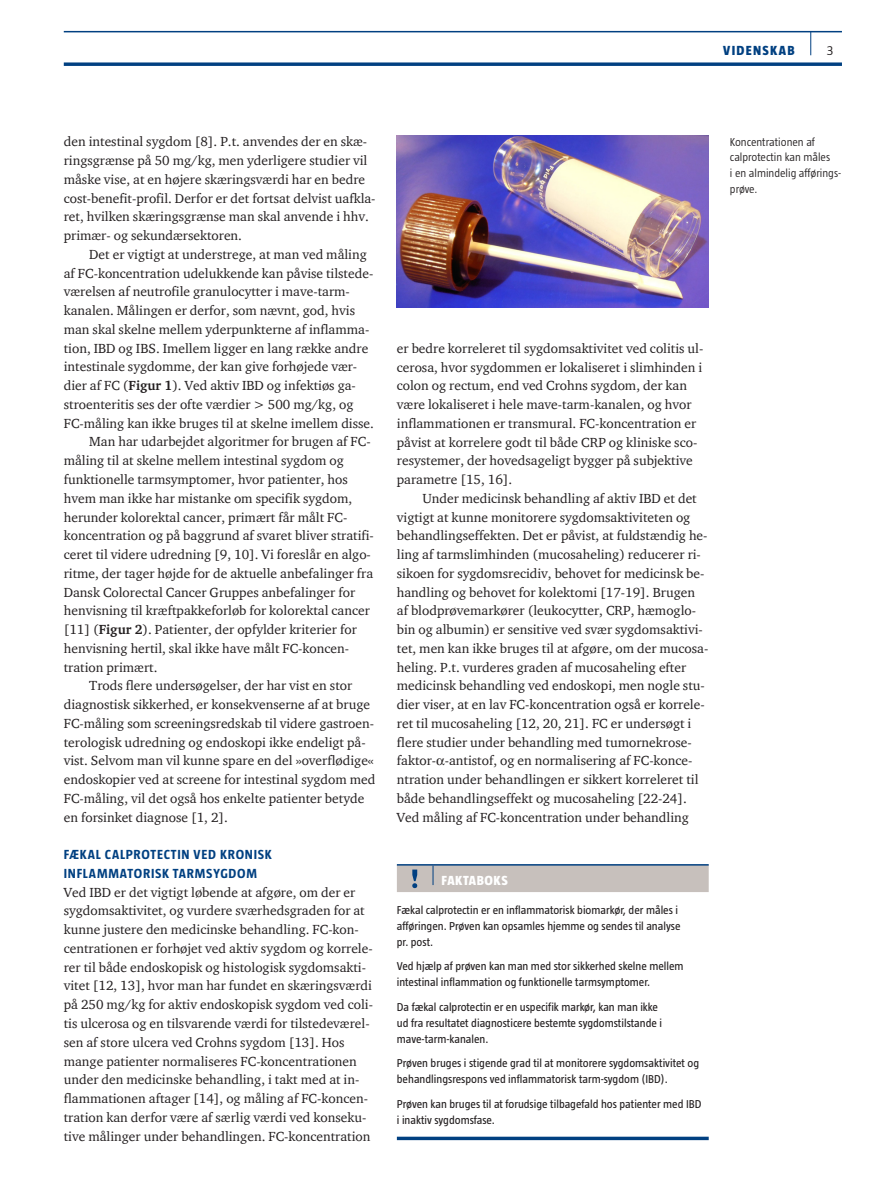
<style>
.page{position:relative;width:893px;height:1191px;background:#fff}
.page>*{position:absolute;margin:0;border:0;box-sizing:border-box;transform-origin:0 0}
.t1{font:13.5px/18.8px "ITC Charter Com";color:#231f20}
.t2{font:700 13.5px/18.8px "Taz";letter-spacing:.055em;color:#014081}
.t3{font:800 13.5px "Taz";letter-spacing:.095em;color:#014081}
.t4{font:800 13.5px "Taz";color:#fff}
.t5{font:300 13.5px "Taz";color:#231f20}
.t6{font:11.7px/15.8px "Taz";color:#231f20}
.t7{font:300 11.7px/15.8px "Taz";color:#231f20}
.s1{font-weight:700}
</style>
<div class="page">
<hr style="left:64px;top:31px;width:778px;height:1px;background:#014081">
<svg style="left:64px;top:62px;width:778px;height:4px;background:#235991"></svg>
<svg style="left:810px;top:32px;width:1px;height:23px"></svg>
<img style="left:397px;top:135px;width:312px;height:172px">
<hr style="left:397px;top:864px;width:36px;height:1px;background:#014081">
<hr style="left:433px;top:864px;width:276px;height:1px;background:#014081">
<div style="left:397px;top:865px;width:312px;height:27px;background:#c7c0bc"></div>
<svg style="left:397px;top:1136px;width:312px;height:4px"></svg>
<p class="t3" style="left:723px;top:43px;width:73px">VIDENSKAB</p>
<p class="t5" style="left:827px;top:43px;width:8px">3</p>
<p class="t1" style="left:64px;top:132px;width:313px">den intestinal sygdom [8]. P.t. anvendes der en skæ&shy;ringsgrænse på 50 mg/kg, men yderligere studier vil måske vise, at en højere skæringsværdi har en bedre cost-benefit-profil. Derfor er det fortsat delvist uafkla&shy;ret, hvilken skæringsgrænse man skal anvende i hhv. primær- og sekundærsektoren.</p>
<p class="t1" style="left:89px;top:245px;width:279px">Det er vigtigt at understrege, at man ved måling</p>
<p class="t1" style="left:64px;top:263px;width:311px">af FC-koncentration udelukkende kan påvise tilstede-</p>
<p class="t1" style="left:64px;top:282px;width:288px">værelsen af neutrofile granulocytter i mave-tarm-</p>
<p class="t1" style="left:64px;top:301px;width:293px">kanalen. Målingen er derfor, som nævnt, god, hvis</p>
<p class="t1" style="left:64px;top:320px;width:307px">man skal skelne mellem yderpunkterne af inflamma-</p>
<p class="t1" style="left:64px;top:338px;width:306px">tion, IBD og IBS. Imellem ligger en lang række andre</p>
<p class="t1" style="left:64px;top:357px;width:295px">intestinale sygdomme, der kan give forhøjede vær-</p>
<p class="t1" style="left:64px;top:376px;width:294px">dier af FC (<span class="s1">Figur 1</span>). Ved aktiv IBD og infektiøs ga-</p>
<p class="t1" style="left:64px;top:395px;width:291px">stroenteritis ses der ofte værdier &gt; 500 mg/kg, og</p>
<p class="t1" style="left:64px;top:413px;width:312px">FC-måling kan ikke bruges til at skelne imellem disse.</p>
<p class="t1" style="left:89px;top:432px;width:283px">Man har udarbejdet algoritmer for brugen af FC-</p>
<p class="t1" style="left:64px;top:451px;width:282px">måling til at skelne mellem intestinal sygdom og</p>
<p class="t1" style="left:64px;top:470px;width:286px">funktionelle tarmsymptomer, hvor patienter, hos</p>
<p class="t1" style="left:64px;top:488px;width:290px">hvem man ikke har mistanke om specifik sygdom,</p>
<p class="t1" style="left:64px;top:507px;width:285px">herunder kolorektal cancer, primært får målt FC-</p>
<p class="t1" style="left:64px;top:526px;width:312px">koncentration og på baggrund af svaret bliver stratifi-</p>
<p class="t1" style="left:64px;top:545px;width:309px">ceret til videre udredning [9, 10]. Vi foreslår en algo-</p>
<p class="t1" style="left:64px;top:563px;width:311px">ritme, der tager højde for de aktuelle anbefalinger fra</p>
<p class="t1" style="left:64px;top:582px;width:293px">Dansk Colorectal Cancer Gruppes anbefalinger for</p>
<p class="t1" style="left:64px;top:601px;width:308px">henvisning til kræftpakkeforløb for kolorektal cancer</p>
<p class="t1" style="left:64px;top:620px;width:295px">[11] (<span class="s1">Figur 2</span>). Patienter, der opfylder kriterier for</p>
<p class="t1" style="left:64px;top:638px;width:286px">henvisning hertil, skal ikke have målt FC-koncen-</p>
<p class="t1" style="left:64px;top:657px;width:95px">tration primært.</p>
<p class="t1" style="left:89px;top:676px;width:264px">Trods flere undersøgelser, der har vist en stor</p>
<p class="t1" style="left:64px;top:695px;width:308px">diagnostisk sikkerhed, er konsekvenserne af at bruge</p>
<p class="t1" style="left:64px;top:713px;width:312px">FC-måling som screeningsredskab til videre gastroen-</p>
<p class="t1" style="left:64px;top:732px;width:303px">terologisk udredning og endoskopi ikke endeligt på-</p>
<p class="t1" style="left:64px;top:751px;width:312px">vist. Selvom man vil kunne spare en del »overflødige«</p>
<p class="t1" style="left:64px;top:770px;width:313px">endoskopier ved at screene for intestinal sygdom med</p>
<p class="t1" style="left:64px;top:788px;width:302px">FC-måling, vil det også hos enkelte patienter betyde</p>
<p class="t1" style="left:64px;top:807px;width:166px">en forsinket diagnose [1, 2].</p>
<p class="t2" style="left:64px;top:845px;width:209px">FÆKAL CALPROTECTIN VED KRONISK<br>INFLAMMATORISK TARMSYGDOM</p>
<p class="t1" style="left:64px;top:882px;width:311px">Ved IBD er det vigtigt løbende at afgøre, om der er sygdomsaktivitet, og vurdere sværhedsgraden for at kunne justere den medicinske behandling. FC-kon&shy;centrationen er forhøjet ved aktiv sygdom og korrele&shy;rer til både endoskopisk og histologisk sygdomsakti&shy;vitet [12, 13], hvor man har fundet en skæringsværdi på 250 mg/kg for aktiv endoskopisk sygdom ved coli&shy;tis ulcerosa og en tilsvarende værdi for tilstedeværel&shy;sen af store ulcera ved Crohns sygdom [13]. Hos mange patienter normaliseres FC-koncentrationen under den medicinske behandling, i takt med at in&shy;flammationen aftager [14], og måling af FC-koncen&shy;tration kan derfor være af særlig værdi ved konseku&shy;tive målinger under behandlingen. FC-koncentration</p>
<p class="t1" style="left:397px;top:338px;width:308px">er bedre korreleret til sygdomsaktivitet ved colitis ul&shy;cerosa, hvor sygdommen er lokaliseret i slimhinden i colon og rectum, end ved Crohns sygdom, der kan være lokaliseret i hele mave-tarm-kanalen, og hvor inflammationen er transmural. FC-koncentration er påvist at korrelere godt til både CRP og kliniske sco&shy;resystemer, der hovedsageligt bygger på subjektive parametre [15, 16].</p>
<p class="t1" style="left:397px;top:488px;width:313px;text-indent:26px">Under medicinsk behandling af aktiv IBD et det vigtigt at kunne monitorere sygdomsaktiviteten og behandlingseffekten. Det er påvist, at fuldstændig he&shy;ling af tarmslimhinden (mucosaheling) reducerer ri&shy;sikoen for sygdomsrecidiv, behovet for medicinsk be&shy;handling og behovet for kolektomi [17-19]. Brugen af blodprøvemarkører (leukocytter, CRP, hæmoglo&shy;bin og albumin) er sensitive ved svær sygdomsaktivi&shy;tet, men kan ikke bruges til at afgøre, om der mucosa&shy;heling. P.t. vurderes graden af mucosaheling efter medicinsk behandling ved endoskopi, men nogle stu&shy;dier viser, at en lav FC-koncentration også er korrele&shy;ret til mucosaheling [12, 20, 21]. FC er undersøgt i flere studier under behandling med tumornekrose&shy;faktor- -antistof, og en normalisering af FC-konce&shy;ntration under behandlingen er sikkert korreleret til både behandlingseffekt og mucosaheling [22-24].<br>Ved måling af FC-koncentration under behandling</p>
<p class="t4" style="left:441px;top:873px;width:60px">FAKTAB OKS</p>
<p class="t6" style="left:397px;top:902px;width:285px">Fækal calprotectin er en inflammatorisk biomarkør, der måles i afføringen. Prøven kan opsamles hjemme og sendes til analyse pr. post.</p>
<p class="t6" style="left:397px;top:958px;width:288px">Ved hjælp af prøven kan man med stor sikkerhed skelne mellem intestinal inflammation og funktionelle tarmsymptomer.</p>
<p class="t6" style="left:397px;top:999px;width:267px">Da fækal calprotectin er en uspecifik markør, kan man ikke ud fra resultatet diagnosticere bestemte sygdomstilstande i mave-tarm-kanalen.</p>
<p class="t6" style="left:397px;top:1055px;width:304px">Prøven bruges i stigende grad til at monitorere sygdomsaktivitet og behandlingsrespons ved inflammatorisk tarm-sygdom (IBD).</p>
<p class="t6" style="left:397px;top:1095px;width:306px">Prøven kan bruges til at forudsige tilbagefald hos patienter med IBD i inaktiv sygdomsfase.</p>
<p class="t7" style="left:730px;top:134px;width:113px">Koncentrationen af calprotectin kan måles<br>i en almindelig afførings&shy;prøve.</p>
</div>
